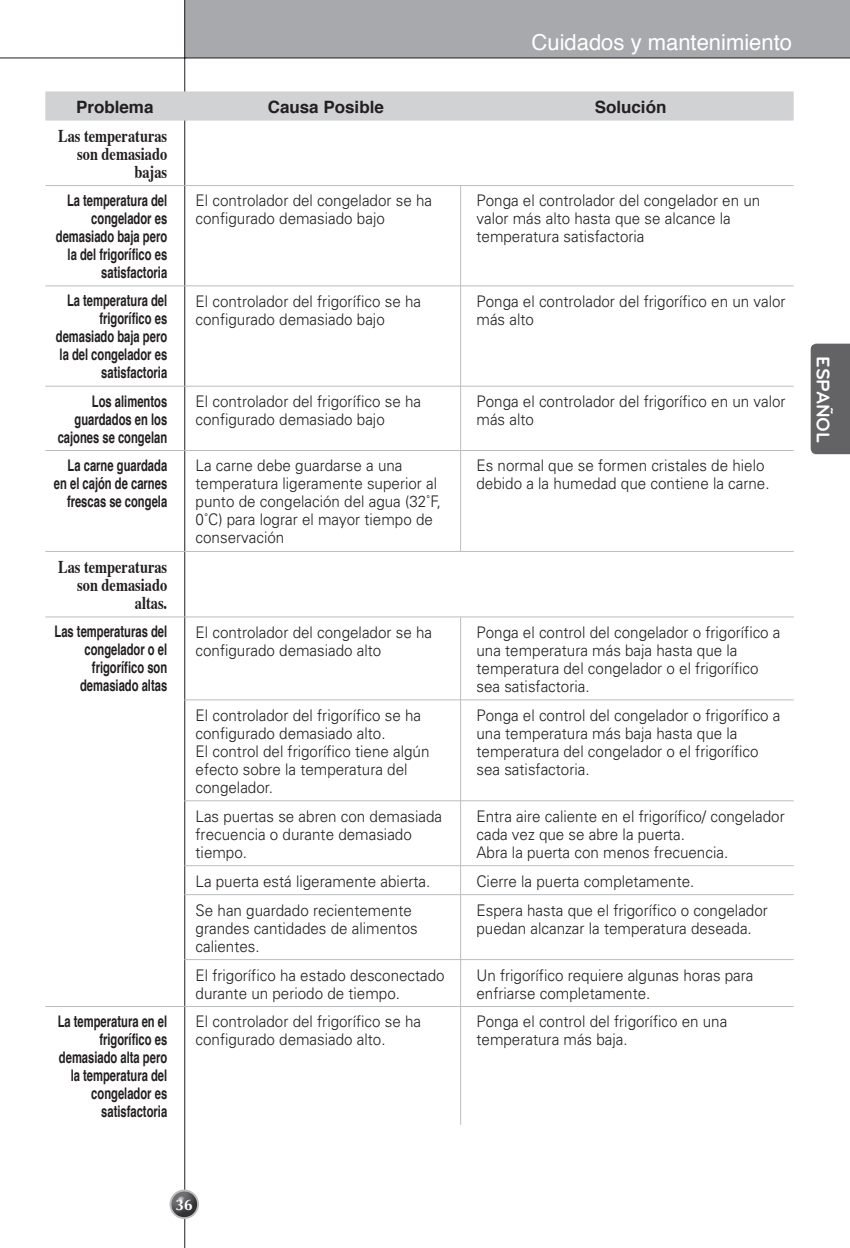
<style>
.page{position:relative;width:850px;height:1248px;background:#fff}
.page>*{position:absolute;margin:0;border:0;box-sizing:border-box;transform-origin:0 0}
.t1{font:22px "Helvetica";color:#fff}
.t2{font:700 19px "Bryant LG";color:#fff}
.t3{font:700 18px/18px "Times";color:#231f20;text-align:right;scale:.8 1}
.t4{font:700 17px "Helvetica";color:#231f20}
.t5{font:300 16px/18px "Univers";color:#231f20;scale:.95 1}
.t6{font:700 16px/18px "Helvetica";color:#231f20;text-align:right;scale:.7 1}
.t7{font:700 16px "Optane";color:#fff}
</style>
<div class="page">
<div style="left:184px;top:1px;width:666px;height:56px;background:#a8a9ad"></div>
<hr style="left:184px;top:1px;width:1px;height:1247px;background:#231f20">
<hr style="left:0;top:57px;width:850px;height:1px;background:#231f20">
<svg style="left:170px;top:1190px;width:29px;height:29px"></svg>
<img style="left:171px;top:1191px;width:26px;height:26px;border-radius:50%">
<div style="left:811px;top:344px;width:39px;height:110px;background:#636366"></div>
<div style="left:45px;top:91px;width:749px;height:30px;background:#d1d2d4"></div>
<hr style="left:184px;top:185px;width:277px;height:1px;background:#bcbdc0">
<hr style="left:45px;top:285px;width:416px;height:1px;background:#bcbdc0">
<hr style="left:45px;top:386px;width:416px;height:1px;background:#bcbdc0">
<hr style="left:45px;top:450px;width:416px;height:1px;background:#bcbdc0">
<hr style="left:45px;top:551px;width:416px;height:1px;background:#bcbdc0">
<hr style="left:45px;top:616px;width:416px;height:1px;background:#bcbdc0">
<hr style="left:184px;top:699px;width:277px;height:1px;background:#bcbdc0">
<hr style="left:184px;top:800px;width:277px;height:1px;background:#bcbdc0">
<hr style="left:184px;top:865px;width:277px;height:1px;background:#bcbdc0">
<hr style="left:184px;top:894px;width:277px;height:1px;background:#bcbdc0">
<hr style="left:184px;top:959px;width:277px;height:1px;background:#bcbdc0">
<hr style="left:45px;top:185px;width:139px;height:1px;background:#bcbdc0">
<hr style="left:461px;top:185px;width:333px;height:1px;background:#bcbdc0">
<hr style="left:460px;top:186px;width:1px;height:99px;background:#bcbdc0">
<hr style="left:461px;top:285px;width:333px;height:1px;background:#bcbdc0">
<hr style="left:460px;top:286px;width:1px;height:100px;background:#bcbdc0">
<hr style="left:461px;top:386px;width:333px;height:1px;background:#bcbdc0">
<hr style="left:460px;top:387px;width:1px;height:63px;background:#bcbdc0">
<hr style="left:461px;top:450px;width:333px;height:1px;background:#bcbdc0">
<hr style="left:460px;top:451px;width:1px;height:100px;background:#bcbdc0">
<hr style="left:461px;top:551px;width:333px;height:1px;background:#bcbdc0">
<hr style="left:461px;top:616px;width:333px;height:1px;background:#bcbdc0">
<hr style="left:460px;top:617px;width:1px;height:82px;background:#bcbdc0">
<hr style="left:461px;top:699px;width:333px;height:1px;background:#bcbdc0">
<hr style="left:460px;top:700px;width:1px;height:100px;background:#bcbdc0">
<hr style="left:461px;top:800px;width:333px;height:1px;background:#bcbdc0">
<hr style="left:460px;top:801px;width:1px;height:64px;background:#bcbdc0">
<hr style="left:461px;top:865px;width:333px;height:1px;background:#bcbdc0">
<svg style="left:460px;top:866px;width:1px;height:28px"></svg>
<hr style="left:461px;top:894px;width:333px;height:1px;background:#bcbdc0">
<hr style="left:460px;top:895px;width:1px;height:64px;background:#bcbdc0">
<hr style="left:461px;top:959px;width:333px;height:1px;background:#bcbdc0">
<hr style="left:460px;top:960px;width:1px;height:46px;background:#bcbdc0">
<hr style="left:45px;top:1006px;width:749px;height:1px;background:#bcbdc0">
<hr style="left:460px;top:1007px;width:1px;height:118px;background:#bcbdc0">
<h1 class="t1" style="left:532px;top:33px;width:262px">Cuidados y mantenimiento</h1>
<p class="t4" style="left:76px;top:99px;width:79px">Problema</p>
<p class="t4" style="left:268px;top:99px;width:118px">Causa Posible</p>
<p class="t4" style="left:595px;top:99px;width:73px">Solución</p>
<p class="t3" style="left:58px;top:128px;width:138px">Las temperaturas son demasiado bajas</p>
<p class="t6" style="left:56px;top:193px;width:161px">La temperatura del congelador es demasiado baja pero la del frigorífico es satisfactoria</p>
<p class="t5" style="left:196px;top:193px;width:250px">El controlador del congelador se ha configurado demasiado bajo</p>
<p class="t5" style="left:477px;top:193px;width:300px">Ponga el controlador del congelador en un valor más alto hasta que se alcance la temperatura satisfactoria</p>
<p class="t6" style="left:56px;top:293px;width:161px">La temperatura del frigorífico es demasiado baja pero la del congelador es satisfactoria</p>
<p class="t5" style="left:196px;top:294px;width:239px">El controlador del frigorífico se ha configurado demasiado bajo</p>
<p class="t5" style="left:477px;top:294px;width:327px">Ponga el controlador del frigorífico en un valor más alto</p>
<p class="t6" style="left:58px;top:393px;width:158px">Los alimentos guardados en los cajones se congelan</p>
<p class="t5" style="left:196px;top:394px;width:239px">El controlador del frigorífico se ha configurado demasiado bajo</p>
<p class="t5" style="left:477px;top:394px;width:327px">Ponga el controlador del frigorífico en un valor más alto</p>
<p class="t6" style="left:54px;top:458px;width:163px">La carne guardada en el cajón de carnes frescas se congela</p>
<p class="t5" style="left:196px;top:458px;width:260px">La carne debe guardarse a una temperatura ligeramente superior al punto de congelación del agua (32˚F,<br>0˚C) para lograr el mayor tiempo de conservación</p>
<p class="t5" style="left:477px;top:458px;width:310px">Es normal que se formen cristales de hielo debido a la humedad que contiene la carne.</p>
<p class="t3" style="left:58px;top:559px;width:138px">Las temperaturas son demasiado altas.</p>
<p class="t6" style="left:55px;top:624px;width:162px">Las temperaturas del congelador o el frigorífico son demasiado altas</p>
<p class="t5" style="left:196px;top:625px;width:250px">El controlador del congelador se ha configurado demasiado alto</p>
<p class="t5" style="left:477px;top:625px;width:322px">Ponga el control del congelador o frigorífico a una temperatura más baja hasta que la temperatura del congelador o el frigorífico sea satisfactoria.</p>
<p class="t5" style="left:196px;top:708px;width:248px">El controlador del frigorífico se ha configurado demasiado alto.<br>El control del frigorífico tiene algún efecto sobre la temperatura del congelador.</p>
<p class="t5" style="left:477px;top:708px;width:322px">Ponga el control del congelador o frigorífico a una temperatura más baja hasta que la temperatura del congelador o el frigorífico sea satisfactoria.</p>
<p class="t5" style="left:196px;top:809px;width:261px">Las puertas se abren con demasiada frecuencia o durante demasiado tiempo.</p>
<p class="t5" style="left:477px;top:809px;width:326px">Entra aire caliente en el frigorífico/ congelador cada vez que se abre la puerta.<br>Abra la puerta con menos frecuencia.</p>
<p class="t5" style="left:196px;top:873px;width:249px">La puerta está ligeramente abierta.</p>
<p class="t5" style="left:477px;top:873px;width:231px">Cierre la puerta completamente.</p>
<p class="t5" style="left:196px;top:902px;width:235px">Se han guardado recientemente grandes cantidades de alimentos calientes.</p>
<p class="t5" style="left:477px;top:902px;width:308px">Espera hasta que el frigorífico o congelador puedan alcanzar la temperatura deseada.</p>
<p class="t5" style="left:196px;top:967px;width:264px">El frigorífico ha estado desconectado durante un periodo de tiempo.</p>
<p class="t5" style="left:477px;top:967px;width:293px">Un frigorífico requiere algunas horas para enfriarse completamente.</p>
<p class="t6" style="left:58px;top:1014px;width:158px">La temperatura en el frigorífico es demasiado alta pero la temperatura del congelador es satisfactoria</p>
<p class="t5" style="left:196px;top:1014px;width:239px">El controlador del frigorífico se ha configurado demasiado alto.</p>
<p class="t5" style="left:477px;top:1014px;width:266px">Ponga el control del frigorífico en una temperatura más baja.</p>
<p class="t2" style="left:830px;top:356px;width:88px;rotate:90deg">ESPAÑOL</p>
<p class="t7" style="left:175px;top:1195px;width:19px">36</p>
</div>
